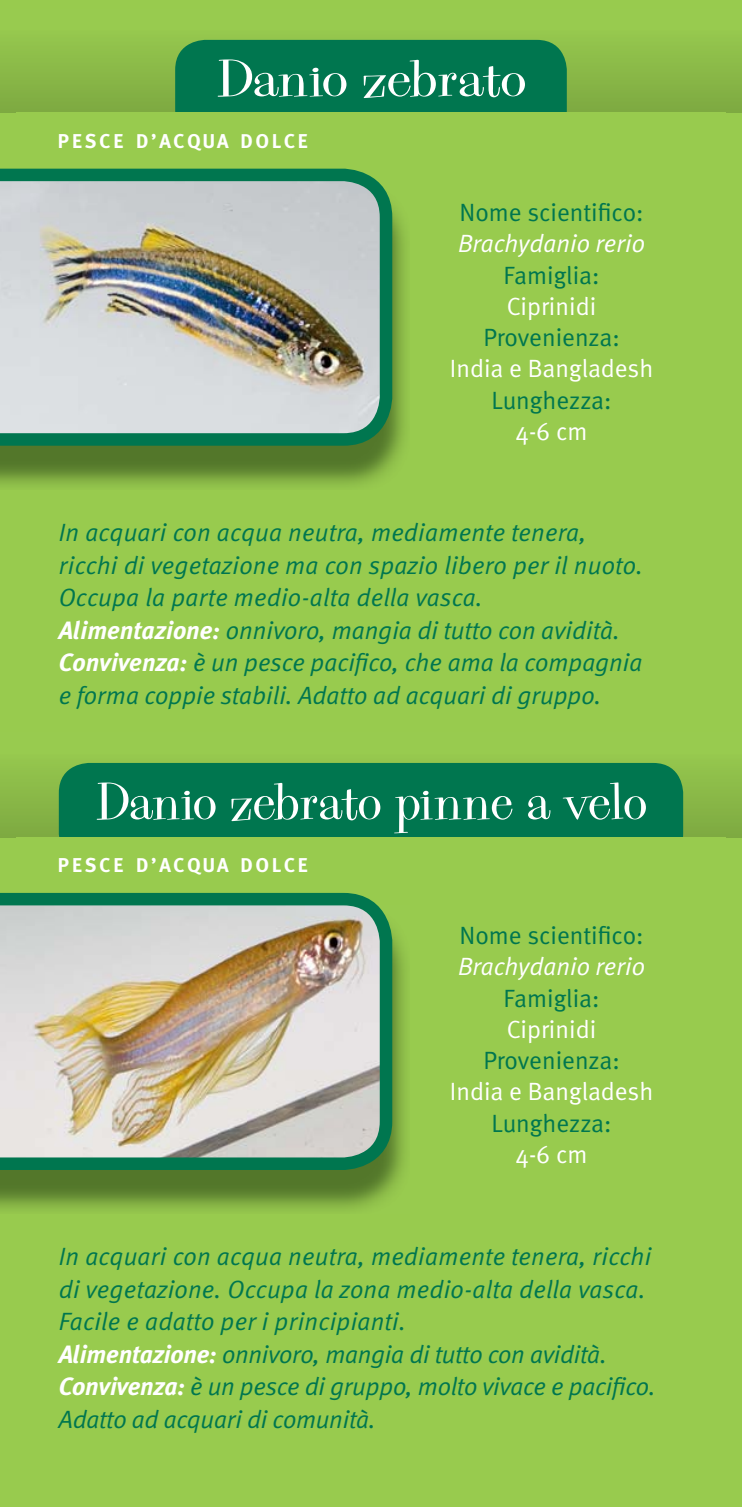
<style>
.page{position:relative;width:742px;height:1507px;background:#fff}
.page>*{position:absolute;margin:0;border:0;box-sizing:border-box;transform-origin:0 0}
.t1{font:55px "Pike";letter-spacing:-.01em;color:#fff;scale:1.2 1}
.t2{font:55px "Pike";letter-spacing:-.01em;color:#fff;scale:1.3 1}
.t3{font:italic 25px/32.5px "Meta Normal";color:#00764f}
.t4{font:25px "Meta Normal";color:#00764f}
.t5{font:25px "Meta Normal";color:#fff}
.t6{font:italic 25px "Meta Normal";color:#fff}
.t7{font:700 20px "Meta";letter-spacing:.15em;color:#fff}
.s1{font-family:"Meta Plus";font-weight:700;color:#fff}
</style>
<div class="page">
<div style="left:0;top:0;width:741px;height:1506px;background:#98cb4e"></div>
<img style="left:0;top:208px;width:406px;height:278px">
<img style="left:0;top:169px;width:392px;height:277px">
<img style="left:0;top:931px;width:406px;height:279px">
<img style="left:0;top:893px;width:392px;height:277px">
<div style="left:0;top:9px;width:741px;height:103px;background:linear-gradient(to bottom,#9bcf51,#7daa42)"></div>
<div style="left:175px;top:40px;width:391px;height:100px;background:#00764f;border-radius:30px"></div>
<div style="left:16px;top:112px;width:709px;height:45px;background:#98cb4e"></div>
<div style="left:0;top:732px;width:741px;height:105px;background:linear-gradient(to bottom,#9bcf51,#7ba842)"></div>
<div style="left:59px;top:763px;width:623px;height:100px;background:#00764f;border-radius:30px"></div>
<div style="left:16px;top:837px;width:709px;height:44px;background:#98cb4e"></div>
<h1 class="t2" style="left:215px;top:60px;width:240px">Danio zebrato</h1>
<p class="t7" style="left:58px;top:133px;width:251px">PESCE D’ACQUA DOLCE</p>
<p class="t4" style="left:459px;top:203px;width:185px">Nome scientifico:</p>
<p class="t6" style="left:457px;top:234px;width:188px">Brachydanio rerio</p>
<p class="t4" style="left:503px;top:265px;width:97px">Famiglia:</p>
<p class="t5" style="left:506px;top:296px;width:91px">Ciprinidi</p>
<p class="t4" style="left:483px;top:328px;width:138px">Provenienza:</p>
<p class="t5" style="left:449px;top:359px;width:205px">India e Bangladesh</p>
<p class="t4" style="left:491px;top:390px;width:121px">Lunghezza:</p>
<p class="t5" style="left:515px;top:421px;width:73px">4-6 cm</p>
<p class="t3" style="left:59px;top:518px;width:585px">In acquari con acqua neutra, mediamente tenera, ricchi di vegetazione ma con spazio libero per il nuoto.<br>Occupa la parte medio-alta della vasca.<br><span class="s1">Alimentazione:</span> onnivoro, mangia di tutto con avidità.<br><span class="s1">Convivenza:</span> è un pesce pacifico, che ama la compagnia e forma coppie stabili. Adatto ad acquari di gruppo.</p>
<h1 class="t1" style="left:95px;top:782px;width:461px">Danio zebrato pinne a velo</h1>
<p class="t7" style="left:58px;top:857px;width:251px">PESCE D’ACQUA DOLCE</p>
<p class="t4" style="left:459px;top:925px;width:185px">Nome scientifico:</p>
<p class="t6" style="left:457px;top:957px;width:188px">Brachydanio rerio</p>
<p class="t4" style="left:503px;top:988px;width:97px">Famiglia:</p>
<p class="t5" style="left:506px;top:1019px;width:91px">Ciprinidi</p>
<p class="t4" style="left:483px;top:1050px;width:138px">Provenienza:</p>
<p class="t5" style="left:449px;top:1082px;width:205px">India e Bangladesh</p>
<p class="t4" style="left:491px;top:1113px;width:121px">Lunghezza:</p>
<p class="t5" style="left:515px;top:1144px;width:73px">4-6 cm</p>
<p class="t3" style="left:59px;top:1242px;width:598px">In acquari con acqua neutra, mediamente tenera, ricchi di vegetazione. Occupa la zona medio-alta della vasca.<br>Facile e adatto per i principianti.<br><span class="s1">Alimentazione:</span> onnivoro, mangia di tutto con avidità.<br><span class="s1">Convivenza:</span> è un pesce di gruppo, molto vivace e pacifico.<br>Adatto ad acquari di comunità.</p>
</div>
